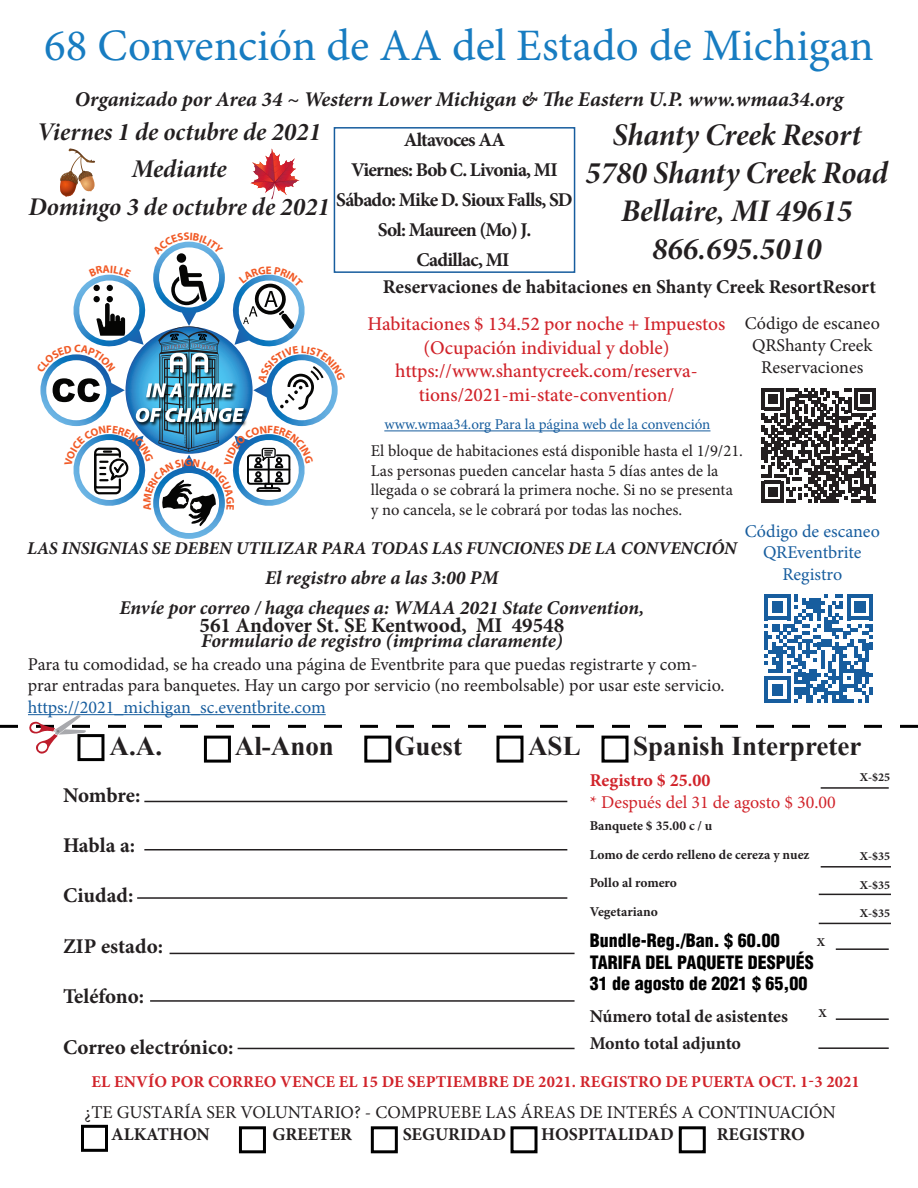
<style>
.page{position:relative;width:918px;height:1188px;background:#fff}
.page>*{position:absolute;margin:0;border:0;box-sizing:border-box;transform-origin:0 0}
.t1{font:45px "Minion Pro";color:#177cc1}
.t2{font:31.5px "Minion Pro Bold It Subh";color:#231f20}
.t3{font:700 27px "Times New Roman";color:#231f20}
.t4{font:25.5px/37.5px "Minion Pro Bold It Subh";color:#231f20;text-align:center}
.t5{font:700 21px "Minion Pro";color:#231f20}
.t6{font:italic 700 21px "Minion Pro";color:#231f20}
.t7{font:500 19.5px/23.4px "Minion Pro";color:#d1232a;text-align:center}
.t8{font:italic 700 19.5px/30px "Minion Pro";letter-spacing:-.005em;color:#231f20;text-align:center}
.t9{font:700 19.5px "Minion Pro";letter-spacing:-.03em;color:#231f20}
.t10{font:700 19.5px "Minion Pro";color:#231f20}
.t11{font:18px/21.6px "Minion Pro";color:#231f20;text-align:center}
.t12{font:700 18px "Minion Pro";color:#231f20}
.t13{font:900 condensed 18px/21.6px "Helvetica LT Std";color:#000}
.t14{font:italic 700 18px "Minion Pro";color:#231f20}
.t15{font:18px/21.6px "Minion Pro";color:#d1232a}
.t16{font:18px/21.6px "Minion Pro";color:#175d9e;text-align:center}
.t17{font:16.5px/19.8px "Minion Pro";color:#231f20}
.t18{font:700 16.5px "Minion Pro";letter-spacing:.01em;color:#d1232a}
.t19{font:15px "Minion Pro";color:#175d9e}
.t20{font:700 13.5px/28.5px "Minion Pro";color:#231f20}
.t21{font:700 12px "Minion Pro";color:#231f20}
.s1{color:#175d9e}
.s2{font-weight:700}
</style>
<div class="page">
<svg style="left:60px;top:148px;width:35px;height:49px"></svg>
<svg style="left:251px;top:148px;width:49px;height:52px"></svg>
<hr style="left:821px;top:787px;width:68px;height:2px;background:#231f20">
<hr style="left:821px;top:866px;width:70px;height:2px;background:#231f20">
<hr style="left:819px;top:894px;width:72px;height:1px;background:#231f20">
<hr style="left:819px;top:923px;width:72px;height:1px;background:#231f20">
<hr style="left:836px;top:948px;width:53px;height:2px;background:#231f20">
<hr style="left:836px;top:1018px;width:53px;height:2px;background:#231f20">
<hr style="left:818px;top:1047px;width:71px;height:2px;background:#231f20">
<hr style="left:144px;top:801px;width:423px;height:1px;background:#231f20">
<hr style="left:144px;top:849px;width:423px;height:1px;background:#231f20">
<hr style="left:137px;top:897px;width:430px;height:2px;background:#231f20">
<hr style="left:170px;top:953px;width:405px;height:1px;background:#231f20">
<hr style="left:150px;top:1000px;width:425px;height:2px;background:#231f20">
<hr style="left:238px;top:1048px;width:337px;height:1px;background:#231f20">
<div style="left:334px;top:127px;width:241px;height:146px;border:2px solid #175d9e"></div>
<div style="left:77px;top:734px;width:27px;height:27px;border:3px solid #000"></div>
<div style="left:81px;top:1125px;width:27px;height:27px;border:3px solid #000"></div>
<div style="left:204px;top:736px;width:27px;height:27px;border:3px solid #000"></div>
<div style="left:239px;top:1126px;width:27px;height:27px;border:3px solid #000"></div>
<div style="left:364px;top:736px;width:27px;height:27px;border:3px solid #000"></div>
<div style="left:371px;top:1126px;width:27px;height:27px;border:3px solid #000"></div>
<div style="left:496px;top:736px;width:28px;height:27px;border:3px solid #000"></div>
<div style="left:602px;top:736px;width:26px;height:27px;border:3px solid #000"></div>
<div style="left:511px;top:1126px;width:27px;height:27px;border:3px solid #000"></div>
<div style="left:679px;top:1126px;width:27px;height:27px;border:3px solid #000"></div>
<svg style="left:762px;top:389px;width:114px;height:113px"></svg>
<svg style="left:764px;top:594px;width:109px;height:109px"></svg>
<hr style="left:384px;top:431px;width:326px;height:1px;background:#175d9e">
<hr style="left:28px;top:714px;width:298px;height:1px;background:#175d9e">
<svg style="left:0;top:715px;width:918px;height:39px"></svg>
<svg style="left:40px;top:233px;width:305px;height:306px"></svg>
<p class="t1" style="left:44px;top:15px;width:831px">68 Convención de AA del Estado de Michigan</p>
<p class="t6" style="left:75px;top:85px;width:770px">Organizado por Area 34 ~ Western Lower Michigan &amp; The Eastern U.P. www.wmaa34.org</p>
<p class="t4" style="left:28px;top:113px;width:303px">Viernes 1 de octubre de 2021<br>Mediante<br>Domingo 3 de octubre de 2021</p>
<p class="t2" style="left:612px;top:113px;width:250px">Shanty Creek Resort</p>
<p class="t9" style="left:404px;top:126px;width:103px">Altavoces AA</p>
<p class="t9" style="left:351px;top:156px;width:208px">Viernes: Bob C. Livonia, MI</p>
<p class="t9" style="left:336px;top:186px;width:238px">Sábado: Mike D. Sioux Falls, SD</p>
<p class="t9" style="left:378px;top:216px;width:155px">Sol: Maureen (Mo) J.</p>
<p class="t9" style="left:417px;top:246px;width:94px">Cadillac, MI</p>
<p class="t2" style="left:586px;top:151px;width:304px">5780 Shanty Creek Road</p>
<p class="t2" style="left:621px;top:189px;width:233px">Bellaire, MI 49615</p>
<p class="t2" style="left:652px;top:227px;width:171px">866.695.5010</p>
<p class="t10" style="left:383px;top:273px;width:495px">Reservaciones de habitaciones en Shanty Creek ResortResort</p>
<p class="t7" style="left:368px;top:313px;width:359px">Habitaciones $ 134.52 por noche + Impuestos (Ocupación individual y doble) https://www.shantycreek.com/reserva&shy;tions/2021-mi-state-convention/</p>
<p class="t11" style="left:745px;top:313px;width:137px">Código de escaneo<br>QRShanty Creek<br>Reservaciones</p>
<p class="t19" style="left:384px;top:415px;width:328px">www.wmaa34.org Para la página web de la convención</p>
<p class="t17" style="left:371px;top:441px;width:374px">El bloque de habitaciones está disponible hasta el 1/9/21.<br>Las personas pueden cancelar hasta 5 días antes de la llegada o se cobrará la primera noche. Si no se presenta y no cancela, se le cobrará por todas las noches.</p>
<p class="t16" style="left:745px;top:520px;width:137px">Código de escaneo<br>QREventbrite<br>Registro</p>
<p class="t14" style="left:27px;top:535px;width:711px">LAS INSIGNIAS SE DEBEN UTILIZAR PARA TODAS LAS FUNCIONES DE LA CONVENCIÓN</p>
<p class="t8" style="left:120px;top:562px;width:526px">El registro abre a las 3:00 PM<br>Envíe por correo / haga cheques a: WMAA 2021 State Convention,</p>
<p class="t5" style="left:200px;top:610px;width:366px">561 Andover St. SE Kentwood, MI 49548</p>
<p class="t8" style="left:201px;top:625px;width:363px">Formulario de registro (imprima claramente)</p>
<p class="t11" style="left:28px;top:653px;width:698px;text-align:left">Para tu comodidad, se ha creado una página de Eventbrite para que puedas registrarte y com&shy;prar entradas para banquetes. Hay un cargo por servicio (no reembolsable) por usar este servicio. <span class="s1">https://2021_michigan_sc.eventbrite.com</span></p>
<p class="t3" style="left:110px;top:727px;width:54px">A.A.</p>
<p class="t3" style="left:235px;top:727px;width:101px">Al-Anon</p>
<p class="t3" style="left:395px;top:727px;width:69px">Guest</p>
<p class="t3" style="left:528px;top:727px;width:54px">ASL</p>
<p class="t3" style="left:633px;top:727px;width:230px">Spanish Interpreter</p>
<p class="t5" style="left:63px;top:780px;width:79px">Nombre:</p>
<p class="t5" style="left:63px;top:831px;width:74px">Habla a:</p>
<p class="t5" style="left:63px;top:881px;width:72px">Ciudad:</p>
<p class="t5" style="left:63px;top:931px;width:102px">ZIP estado:</p>
<p class="t5" style="left:63px;top:982px;width:83px">Teléfono:</p>
<p class="t5" style="left:63px;top:1032px;width:172px">Correo electrónico:</p>
<p class="t15" style="left:590px;top:769px;width:248px"><span class="s2">Registro $ 25.00<br></span>* Después del 31 de agosto $ 30.00</p>
<p class="t20" style="left:590px;top:812px;width:221px">Banquete $ 35.00 c / u<br>Lomo de cerdo relleno de cereza y nuez<br>Pollo al romero<br>Vegetariano</p>
<p class="t13" style="left:590px;top:930px;width:226px">Bundle-Reg./Ban. $ 60.00<br>TARIFA DEL PAQUETE DESPUÉS<br>31 de agosto de 2021 $ 65,00</p>
<p class="t21" style="left:817px;top:933px;width:10px">X</p>
<p class="t12" style="left:590px;top:1004px;width:200px">Número total de asistentes</p>
<p class="t12" style="left:590px;top:1031px;width:153px">Monto total adjunto</p>
<p class="t21" style="left:818px;top:1005px;width:10px">X</p>
<p class="t21" style="left:860px;top:768px;width:32px">X-$25</p>
<p class="t21" style="left:860px;top:848px;width:32px">X-$35</p>
<p class="t21" style="left:860px;top:876px;width:32px">X-$35</p>
<p class="t21" style="left:860px;top:905px;width:32px">X-$35</p>
<p class="t18" style="left:92px;top:1071px;width:770px">EL ENVÍO POR CORREO VENCE EL 15 DE SEPTIEMBRE DE 2021. REGISTRO DE PUERTA OCT. 1-3 2021</p>
<p class="t11" style="left:85px;top:1102px;width:753px">¿TE GUSTARÍA SER VOLUNTARIO? - COMPRUEBE LAS ÁREAS DE INTERÉS A CONTINUACIÓN</p>
<p class="t12" style="left:111px;top:1121px;width:100px">ALKATHON</p>
<p class="t12" style="left:272px;top:1121px;width:81px">GREETER</p>
<p class="t12" style="left:403px;top:1121px;width:105px">SEGURIDAD</p>
<p class="t12" style="left:541px;top:1121px;width:134px">HOSPITALIDAD</p>
<p class="t12" style="left:717px;top:1121px;width:90px">REGISTRO</p>
</div>
